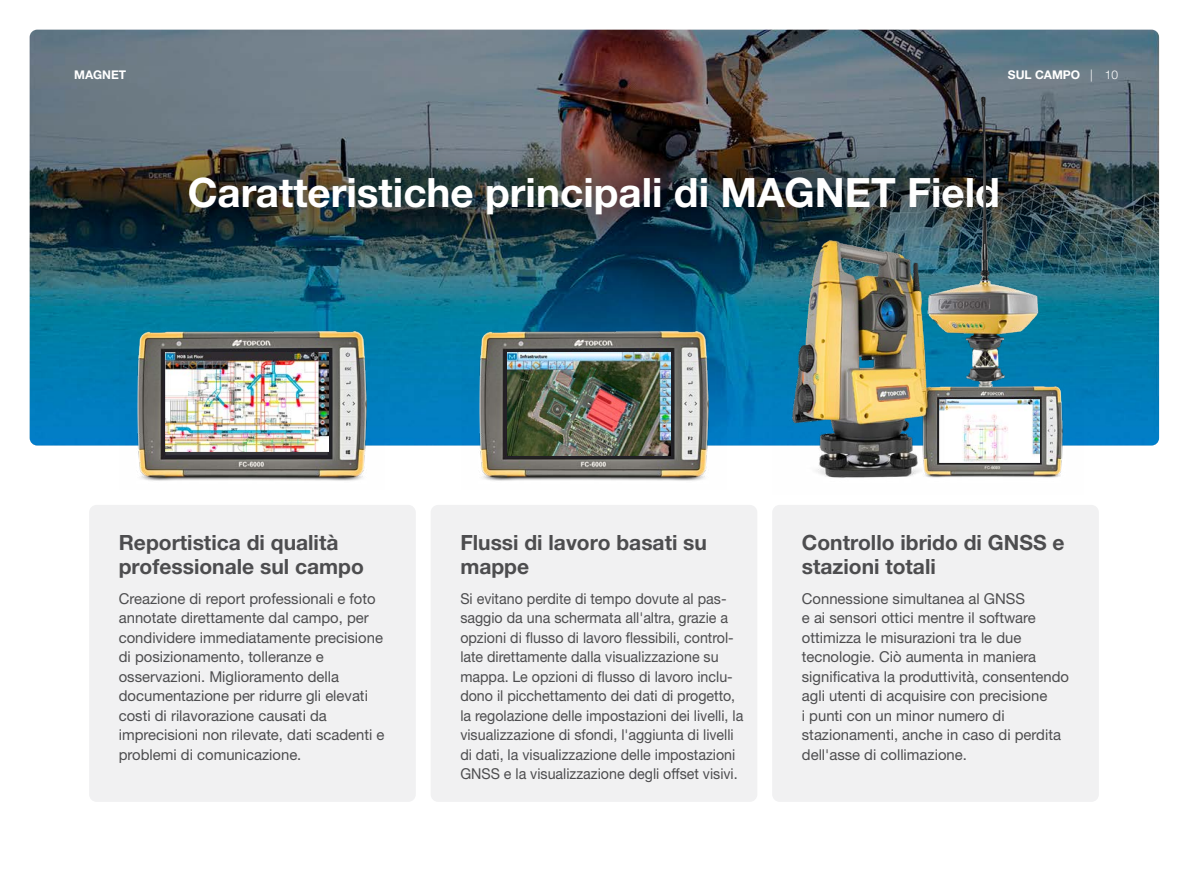
<style>
.page{position:relative;width:1188px;height:891px;background:#fff}
.page>*{position:absolute;margin:0;border:0;box-sizing:border-box;transform-origin:0 0}
.t1{font:700 40.5px "Helvetica Neue LTW1 G";color:#fff}
.t2{font:700 21px/24px "Helvetica Neue LTW1 G";color:#4d4d4f}
.t3{font:15px/19.5px "Helvetica Neue LTW1 G";color:#4d4d4f}
.t4{font:15px/19.5px "Helvetica Neue LTW1 G";color:#4d4d4f;scale:.95 1}
.t5{font:700 12px "Helvetica Neue LTW1 G";color:#fff}
.s1{font-weight:300}
</style>
<div class="page">
<img style="left:30px;top:30px;width:1129px;height:416px">
<div style="left:431px;top:505px;width:326px;height:297px;background:#f1f1f2;border-radius:8px"></div>
<div style="left:772px;top:505px;width:327px;height:297px;background:#f1f1f2;border-radius:8px"></div>
<div style="left:89px;top:505px;width:327px;height:297px;background:#f1f1f2;border-radius:8px"></div>
<div style="left:150px;top:137px;width:889px;height:114px;background:#000;opacity:.75"></div>
<img style="left:120px;top:322px;width:265px;height:159px">
<img style="left:462px;top:322px;width:264px;height:159px">
<img style="left:772px;top:80px;width:312px;height:398px">
<img style="left:507px;top:353px;width:163px;height:103px">
<img style="left:165px;top:353px;width:163px;height:99px">
<img style="left:939px;top:399px;width:101px;height:63px">
<p class="t5" style="left:74px;top:67px;width:53px">MAGNET</p>
<p class="t5" style="left:1008px;top:67px;width:112px">Sul campo <span class="s1">| 10</span></p>
<h1 class="t1" style="left:188px;top:168px;width:654px">Caratteristiche principali di MAGNET</h1>
<h1 class="t1" style="left:907px;top:168px;width:94px">Field</h1>
<h2 class="t2" style="left:119px;top:530px;width:247px">Reportistica di qualità professionale sul campo</h2>
<p class="t3" style="left:119px;top:588px;width:267px">Creazione di report professionali e foto annotate direttamente dal campo, per condividere immediatamente precisione di posizionamento, tolleranze e osservazioni. Miglioramento della documentazione per ridurre gli elevati costi di rilavorazione causati da imprecisioni non rilevate, dati scadenti e problemi di comunicazione.</p>
<h2 class="t2" style="left:460px;top:530px;width:248px">Flussi di lavoro basati su mappe</h2>
<p class="t4" style="left:460px;top:588px;width:299px">Si evitano perdite di tempo dovute al pas&shy;saggio da una schermata all'altra, grazie a opzioni di flusso di lavoro flessibili, control&shy;late direttamente dalla visualizzazione su mappa. Le opzioni di flusso di lavoro inclu&shy;dono il picchettamento dei dati di progetto, la regolazione delle impostazioni dei livelli, la visualizzazione di sfondi, l'aggiunta di livelli di dati, la visualizzazione delle impostazioni GNSS e la visualizzazione degli offset visivi.</p>
<h2 class="t2" style="left:802px;top:530px;width:264px">Controllo ibrido di GNSS e stazioni totali</h2>
<p class="t3" style="left:802px;top:588px;width:269px">Connessione simultanea al GNSS<br>e ai sensori ottici mentre il software ottimizza le misurazioni tra le due tecnologie. Ciò aumenta in maniera significativa la produttività, consentendo agli utenti di acquisire con precisione<br>i punti con un minor numero di stazionamenti, anche in caso di perdita dell'asse di collimazione.</p>
</div>
